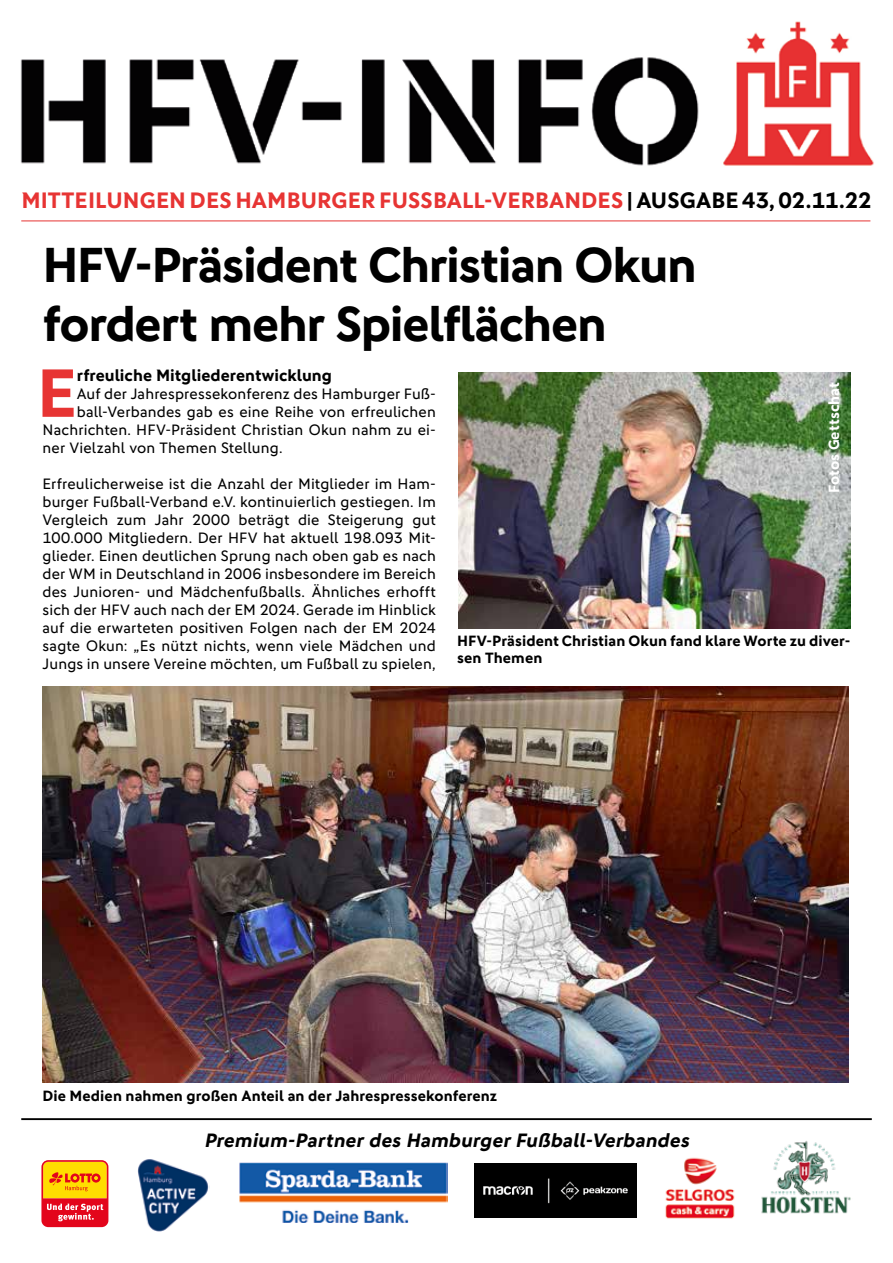
<style>
.page{position:relative;width:893px;height:1263px;background:#fff}
.page>*{position:absolute;margin:0;border:0;box-sizing:border-box;transform-origin:0 0}
.t1{font:700 68.7px "DFB Sans";color:#e73433}
.t2{font:700 49.5px/59.4px "DFB Sans";letter-spacing:-.03em;color:#000}
.t3{font:700 22.5px "DFB Sans";letter-spacing:.005em;color:#e73433}
.t4{font:italic 700 19.5px "DFB Sans";color:#000}
.t5{font:700 16.5px "DFB Sans";color:#000}
.t6{font:15.15px/18px "DFB Sans";letter-spacing:.01em;color:#000;text-align:justify}
.t7{font:700 15px/17px "DFB Sans";letter-spacing:.005em;color:#000}
.t8{font:700 15px "DFB Sans";color:#fff}
.s1{color:#000}
</style>
<div class="page">
<hr style="left:21px;top:1118px;width:851px;height:2px;background:#000">
<img style="left:20px;top:21px;width:854px;height:145px">
<hr style="left:21px;top:221px;width:849px;height:1px;background:#e73433">
<svg style="left:41px;top:1160px;width:67px;height:67px;background:#f17922"></svg>
<img style="left:761px;top:1141px;width:90px;height:73px">
<img style="left:137px;top:1159px;width:73px;height:73px">
<img style="left:239px;top:1162px;width:209px;height:61px">
<img style="left:474px;top:1163px;width:162px;height:54px">
<img style="left:665px;top:1157px;width:70px;height:62px">
<img style="left:459px;top:372px;width:391px;height:256px">
<img style="left:43px;top:687px;width:805px;height:396px">
<h3 class="t3" style="left:21px;top:186px;width:852px">MITTEILUNGEN DES HAMBURGER FUSSBALL-VERBANDES <span class="s1">| AUSGABE 43, 02.11.22</span></h3>
<h2 class="t2" style="left:43px;top:234px;width:656px">HFV-Präsident Christian Okun fordert mehr Spielflächen</h2>
<h1 class="t1" style="left:37px;top:352px;width:42px">E</h1>
<p class="t5" style="left:77px;top:365px;width:257px">rfreuliche Mitgliederentwicklung</p>
<p class="t8" style="left:825px;top:493px;width:113px;rotate:-90deg">Fotos Gettschat</p>
<p class="t6" style="left:77px;top:384px;width:361px">Auf der Jahrespressekonferenz des Hamburger Fuß-</p>
<p class="t6" style="left:77px;top:402px;width:361px">ball-Verbandes gab es eine Reihe von erfreulichen</p>
<p class="t6" style="left:43px;top:420px;width:395px">Nachrichten. HFV-Präsident Christian Okun nahm zu ei-</p>
<p class="t6" style="left:43px;top:438px;width:241px">ner Vielzahl von Themen Stellung.</p>
<p class="t6" style="left:43px;top:474px;width:395px">Erfreulicherweise ist die Anzahl der Mitglieder im Ham&shy;burger Fußball-Verband e.V. kontinuierlich gestiegen. Im Vergleich zum Jahr 2000 beträgt die Steigerung gut 100.000 Mitgliedern. Der HFV hat aktuell 198.093 Mit&shy;glieder. Einen deutlichen Sprung nach oben gab es nach der WM in Deutschland in 2006 insbesondere im Bereich des Junioren- und Mädchenfußballs. Ähnliches erhofft sich der HFV auch nach der EM 2024. Gerade im Hinblick auf die erwarteten positiven Folgen nach der EM 2024 sagte Okun: „Es nützt nichts, wenn viele Mädchen und Jungs in unsere Vereine möchten, um Fußball zu spielen,</p>
<p class="t7" style="left:457px;top:632px;width:395px">HFV-Präsident Christian Okun fand klare Worte zu diver&shy;sen Themen</p>
<p class="t7" style="left:43px;top:1087px;width:456px">Die Medien nahmen großen Anteil an der Jahrespressekonferenz</p>
<p class="t4" style="left:204px;top:1128px;width:490px">Premium-Partner des Hamburger Fußball-Verbandes</p>
</div>
